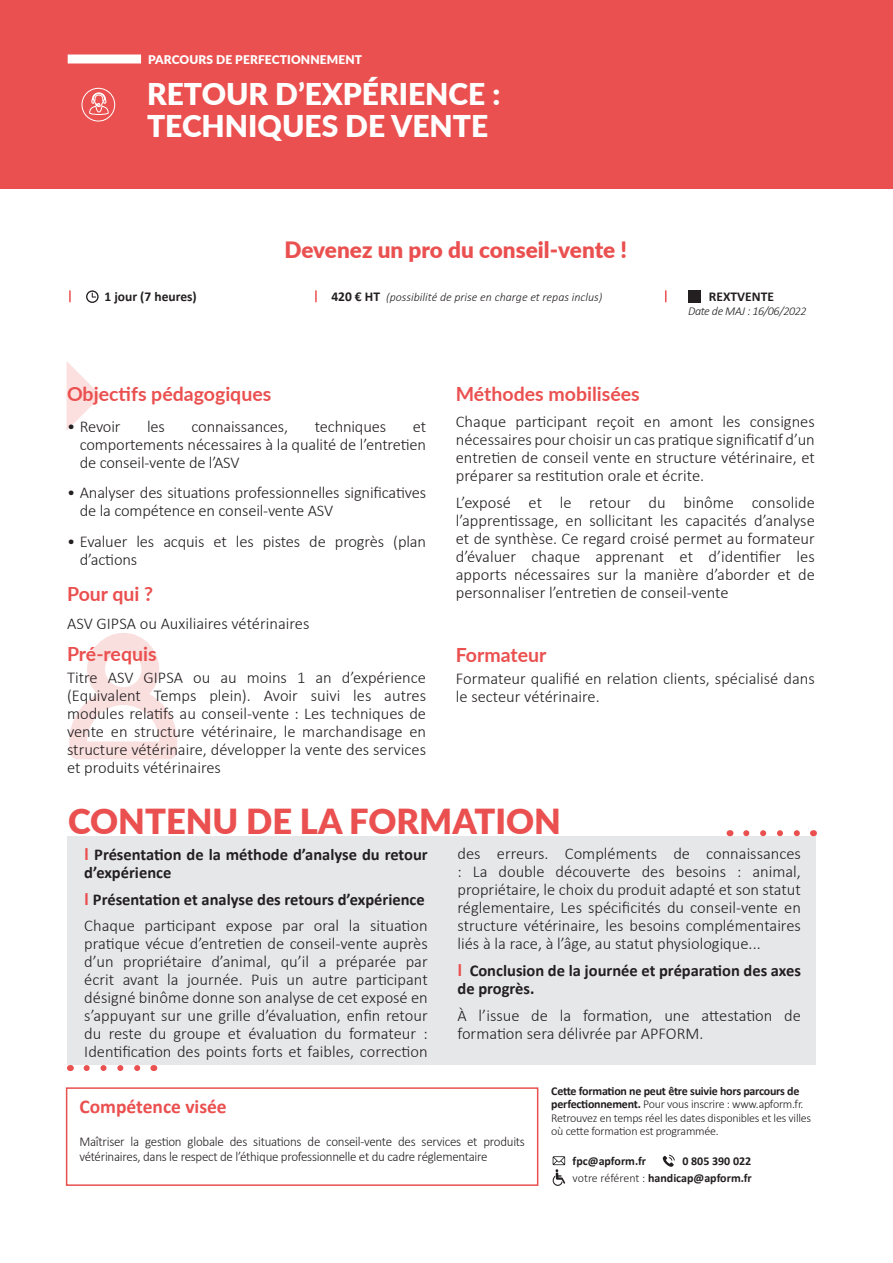
<style>
.page{position:relative;width:893px;height:1263px;background:#fff}
.page>*{position:absolute;margin:0;border:0;box-sizing:border-box;transform-origin:0 0}
.t1{font:900 34.5px "Lato";color:#ea504f}
.t2{font:900 30px "Lato";color:#fff}
.t3{font:900 22.5px "Lato";color:#ea504f}
.t4{font:700 19.5px "Lato";color:#ea504f}
.t5{font:700 19.5px "Calibri";color:#ea504f}
.t6{font:300 16.5px/18px "Calibri";letter-spacing:-.005em;color:#231f20;text-align:justify}
.t7{font:700 16.5px/18px "Calibri";color:#231f20}
.t8{font:300 13.5px/15px "Calibri";letter-spacing:-.02em;color:#231f20;scale:.96 1}
.t9{font:700 13.5px "Calibri";color:#231f20}
.t10{font:300 12px/13.5px "Calibri";letter-spacing:-.02em;color:#231f20}
.t11{font:700 12px "Calibri";color:#231f20}
.t12{font:italic 300 12px "Calibri";color:#231f20}
.t13{font:900 12px "Lato";letter-spacing:.01em;color:#fff}
.t14{font:italic 300 12px "Calibri";letter-spacing:-.03em;color:#231f20}
.s1{font-weight:700;font-style:normal;font-size:13.5px}
.s2{font-family:"Lato";color:#ea504f}
.s3{font-weight:700}
.s4{font-weight:300}
</style>
<div class="page">
<div style="left:0;top:0;width:893px;height:189px;background:#ea504f"></div>
<div style="left:68px;top:54px;width:73px;height:9px;background:#fff"></div>
<svg style="left:69px;top:633px;width:108px;height:126px"></svg>
<div style="left:66px;top:1087px;width:472px;height:99px;border:2px solid #ea504f"></div>
<svg style="left:67px;top:362px;width:34px;height:68px"></svg>
<div style="left:68px;top:836px;width:748px;height:229px;background:#e6e7e9"></div>
<svg style="left:746px;top:830px;width:54px;height:6px"></svg>
<svg style="left:87px;top:1065px;width:54px;height:6px"></svg>
<svg style="left:663px;top:1155px;width:12px;height:12px"></svg>
<svg style="left:553px;top:1156px;width:12px;height:30px"></svg>
<div style="left:688px;top:290px;width:13px;height:13px;background:#231f20"></div>
<svg style="left:86px;top:290px;width:13px;height:13px"></svg>
<svg style="left:69px;top:290px;width:2px;height:12px"></svg>
<svg style="left:315px;top:290px;width:2px;height:12px"></svg>
<svg style="left:665px;top:290px;width:1px;height:12px"></svg>
<svg style="left:81px;top:88px;width:34px;height:34px"></svg>
<p class="t13" style="left:148px;top:50px;width:216px">PARCOURS DE PERFECTIONNEMENT</p>
<p class="t2" style="left:147px;top:72px;width:355px">RETOUR D’EXPÉRIENCE :</p>
<p class="t2" style="left:147px;top:103px;width:343px">TECHNIQUES DE VENTE</p>
<p class="t9" style="left:105px;top:286px;width:94px">1 jour (7 heures)</p>
<p class="t3" style="left:284px;top:233px;width:344px">Devenez un pro du conseil-vente !</p>
<p class="t12" style="left:331px;top:289px;width:273px"><span class="s1">420 € HT</span> (possibilité de prise en charge et repas inclus)</p>
<p class="t9" style="left:709px;top:286px;width:67px">REXTVENTE</p>
<p class="t14" style="left:688px;top:304px;width:120px">Date de MAJ : 16/06/2022</p>
<p class="t4" style="left:67px;top:379px;width:206px">Objectifs pédagogiques</p>
<p class="t6" style="left:67px;top:417px;width:55px">• Revoir</p>
<p class="t6" style="left:147px;top:417px;width:19px">les</p>
<p class="t6" style="left:192px;top:417px;width:98px">connaissances,</p>
<p class="t6" style="left:315px;top:417px;width:73px">techniques</p>
<p class="t6" style="left:80px;top:417px;width:348px;text-indent:333px">et comportements nécessaires à la qualité de l’entretien de conseil-vente de l’ASV</p>
<p class="t6" style="left:80px;top:484px;width:348px;text-indent:-13px">• Analyser des situations professionnelles significatives de la compétence en conseil-vente ASV</p>
<p class="t6" style="left:80px;top:533px;width:348px;text-indent:-13px">• Evaluer les acquis et les pistes de progrès (plan d’actions</p>
<p class="t4" style="left:67px;top:580px;width:88px">Pour qui ?</p>
<p class="t6" style="left:67px;top:614px;width:244px">ASV GIPSA ou Auxiliaires vétérinaires</p>
<p class="t4" style="left:67px;top:639px;width:91px">Pré-requis</p>
<p class="t6" style="left:67px;top:668px;width:360px">Titre ASV GIPSA ou au moins 1 an d’expérience (Equivalent Temps plein). Avoir suivi les autres modules relatifs au conseil-vente : Les techniques de vente en structure vétérinaire, le marchandisage en structure vétérinaire, développer la vente des services et produits vétérinaires</p>
<p class="t4" style="left:456px;top:379px;width:185px">Méthodes mobilisées</p>
<p class="t6" style="left:456px;top:413px;width:360px">Chaque participant reçoit en amont les consignes nécessaires pour choisir un cas pratique significatif d’un entretien de conseil vente en structure vétérinaire, et préparer sa restitution orale et écrite.</p>
<p class="t6" style="left:456px;top:493px;width:360px">L’exposé et le retour du binôme consolide l’apprentissage, en sollicitant les capacités d’analyse et de synthèse. Ce regard croisé permet au formateur d’évaluer chaque apprenant et d’identifier les apports nécessaires sur la manière d’aborder et de personnaliser l’entretien de conseil-vente</p>
<p class="t4" style="left:456px;top:640px;width:92px">Formateur</p>
<p class="t6" style="left:456px;top:669px;width:360px">Formateur qualifié en relation clients, spécialisé dans le secteur vétérinaire.</p>
<p class="t1" style="left:68px;top:795px;width:494px">CONTENU DE LA FORMATION</p>
<p class="t7" style="left:84px;top:845px;width:345px"><span class="s2">I</span> Présentation de la méthode d’analyse du retour d’expérience</p>
<p class="t7" style="left:84px;top:890px;width:342px"><span class="s2">I</span> Présentation et analyse des retours d’expérience</p>
<p class="t6" style="left:84px;top:917px;width:345px">Chaque participant expose par oral la situation pratique vécue d’entretien de conseil-vente auprès d’un propriétaire d’animal, qu’il a préparée par écrit avant la journée. Puis un autre participant désigné binôme donne son analyse de cet exposé en s’appuyant sur une grille d’évaluation, enfin retour du reste du groupe et évaluation du formateur :<br>Identification des points forts et faibles, correction</p>
<p class="t6" style="left:457px;top:845px;width:345px">des erreurs. Compléments de connaissances : La double découverte des besoins : animal, propriétaire, le choix du produit adapté et son statut réglementaire, Les spécificités du conseil-vente en structure vétérinaire, les besoins complémentaires liés à la race, à l’âge, au statut physiologique...</p>
<p class="t7" style="left:457px;top:961px;width:345px"><span class="s2">I</span> Conclusion de la journée et préparation des axes de progrès.</p>
<p class="t6" style="left:457px;top:1006px;width:345px">À l’issue de la formation, une attestation de formation sera délivrée par APFORM.</p>
<p class="t5" style="left:79px;top:1093px;width:149px">Compétence visée</p>
<p class="t8" style="left:79px;top:1134px;width:466px">Maîtriser la gestion globale des situations de conseil-vente des services et produits vétérinaires, dans le respect de l’éthique professionnelle et du cadre réglementaire</p>
<p class="t10" style="left:551px;top:1084px;width:261px"><span class="s3">Cette formation ne peut être suivie hors parcours de perfectionnement.</span> Pour vous inscrire : www.apform.fr.<br>Retrouvez en temps réel les dates disponibles et les villes où cette formation est programmée.</p>
<p class="t11" style="left:573px;top:1153px;width:75px">fpc@apform.fr</p>
<p class="t11" style="left:682px;top:1153px;width:70px">0 805 390 022</p>
<p class="t11" style="left:573px;top:1169px;width:181px"><span class="s4">votre référent :</span> handicap@apform.fr</p>
</div>
